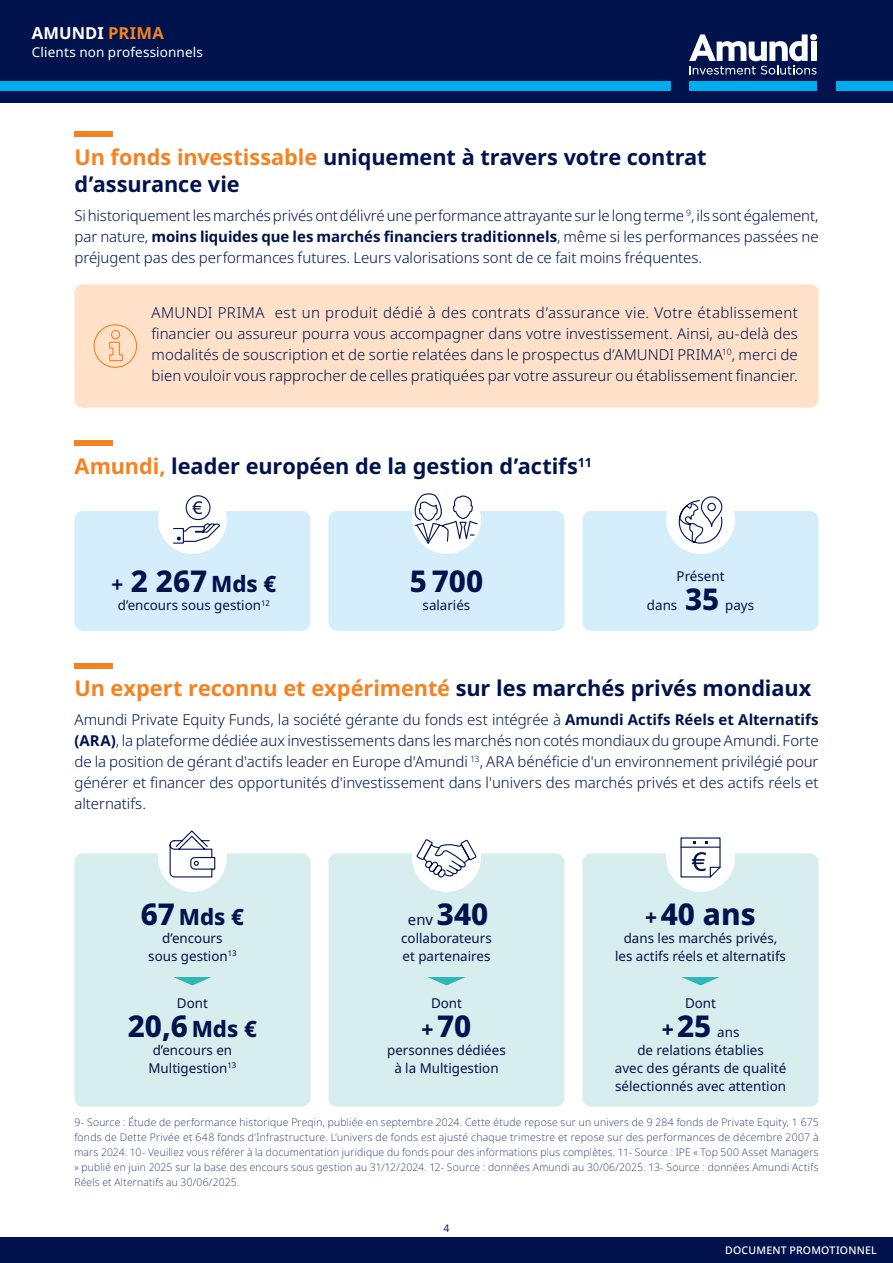
<style>
.page{position:relative;width:893px;height:1263px;background:#fff}
.page>*{position:absolute;margin:0;border:0;box-sizing:border-box;transform-origin:0 0}
.texte_courant{font:800 30px "Noto Sans";color:#00134d}
.texte_courant-2{font:800 22.5px "Noto Sans";color:#00134d}
.Titre{font:700 21.75px/27px "Noto Sans";letter-spacing:-.005em;color:#00134d}
.Titre-2{font:700 21.75px "Noto Sans";letter-spacing:-.005em;color:#f58220}
.t1{font:700 16.5px "Noto Sans";letter-spacing:.005em;color:#fff}
.t2{font:300 15px/21px "Noto Sans";color:#00134d;text-align:justify}
.texte_courant-3{font:15px "Noto Sans";color:#00134d}
.texte_courant-4{font:13.5px/18px "Noto Sans";color:#00134d;text-align:center}
.t3{font:13.5px "Noto Sans";letter-spacing:.01em;color:#fff}
.texte_courant-5{font:200 10.5px/15px "Noto Sans";letter-spacing:.02em;color:#00134d;text-align:justify}
.t4{font:500 10.5px "Noto Sans";letter-spacing:.02em;color:#fff}
.t5{font:10.5px "Noto Sans";color:#002361}
.s1{color:#f58220}
.s2{font-weight:700}
.s3{font-weight:700;font-size:21px}
.s4{font-size:22.5px}
.s5{color:#00134d}
.s6{font-size:30px}
.s7{font-weight:800;font-size:30px}
.s8{font-size:21px}
</style>
<div class="page">
<div style="left:0;top:1237px;width:893px;height:26px;background:#00134d"></div>
<div style="left:74px;top:284px;width:745px;height:124px;background:#fee1c8;border-radius:9px"></div>
<div style="left:0;top:0;width:893px;height:102px;background:#00134d"></div>
<div style="left:836px;top:81px;width:57px;height:9px;background:#00aeef"></div>
<div style="left:0;top:81px;width:670px;height:9px;background:#00aeef"></div>
<svg style="left:689px;top:34px;width:127px;height:41px"></svg>
<div style="left:689px;top:81px;width:127px;height:10px;background:#00aeef"></div>
<div style="left:74px;top:131px;width:39px;height:5px;background:#f58220"></div>
<svg style="left:93px;top:324px;width:45px;height:44px"></svg>
<div style="left:74px;top:511px;width:236px;height:120px;background:#d4effb;border-radius:9px"></div>
<div style="left:328px;top:511px;width:236px;height:120px;background:#d4effb;border-radius:9px"></div>
<div style="left:582px;top:511px;width:237px;height:120px;background:#d4effb;border-radius:9px"></div>
<div style="left:158px;top:485px;width:69px;height:69px;background:#fff;border-radius:50%"></div>
<div style="left:412px;top:485px;width:69px;height:69px;background:#fff;border-radius:50%"></div>
<div style="left:666px;top:485px;width:69px;height:69px;background:#fff;border-radius:50%"></div>
<div style="left:74px;top:440px;width:39px;height:6px;background:#f58220"></div>
<svg style="left:173px;top:523px;width:48px;height:21px"></svg>
<div style="left:186px;top:495px;width:24px;height:25px;border:1px solid #00134d;border-radius:50%"></div>
<svg style="left:192px;top:501px;width:10px;height:13px"></svg>
<svg style="left:678px;top:496px;width:45px;height:48px"></svg>
<svg style="left:412px;top:493px;width:67px;height:51px"></svg>
<div style="left:74px;top:853px;width:236px;height:254px;background:#d8eded;border-radius:9px"></div>
<div style="left:328px;top:853px;width:236px;height:254px;background:#d8eded;border-radius:9px"></div>
<div style="left:582px;top:853px;width:237px;height:254px;background:#d8eded;border-radius:9px"></div>
<div style="left:158px;top:823px;width:69px;height:69px;background:#fff;border-radius:50%"></div>
<div style="left:412px;top:823px;width:69px;height:69px;background:#fff;border-radius:50%"></div>
<div style="left:666px;top:823px;width:69px;height:69px;background:#fff;border-radius:50%"></div>
<div style="left:74px;top:663px;width:39px;height:5px;background:#f58220"></div>
<svg style="left:680px;top:837px;width:41px;height:41px"></svg>
<svg style="left:416px;top:839px;width:61px;height:38px"></svg>
<svg style="left:169px;top:830px;width:47px;height:48px"></svg>
<svg style="left:427px;top:977px;width:39px;height:8px"></svg>
<svg style="left:173px;top:977px;width:39px;height:8px"></svg>
<svg style="left:681px;top:977px;width:39px;height:8px"></svg>
<p class="t1" style="left:32px;top:21px;width:133px">AMUNDI <span class="s1">PRIMA</span></p>
<p class="t3" style="left:32px;top:42px;width:173px">Clients non professionnels</p>
<p class="Titre" style="left:74px;top:144px;width:634px"><span class="s1">Un fonds investissable</span> uniquement à travers votre contrat d’assurance vie</p>
<p class="t2" style="left:74px;top:206px;width:746px">Si historiquement les marchés privés ont délivré une performance attrayante sur le long terme <sup>9</sup>, ils sont également, par nature, <span class="s2">moins liquides que les marchés financiers traditionnels</span>, même si les performances passées ne préjugent pas des performances futures. Leurs valorisations sont de ce fait moins fréquentes.</p>
<p class="t2" style="left:151px;top:303px;width:648px">AMUNDI PRIMA est un produit dédié à des contrats d’assurance vie. Votre établissement financier ou assureur pourra vous accompagner dans votre investissement. Ainsi, au-delà des modalités de souscription et de sortie relatées dans le prospectus d’AMUNDI PRIMA<sup>10</sup>, merci de bien vouloir vous rapprocher de celles pratiquées par votre assureur ou établissement financier.</p>
<p class="Titre" style="left:74px;top:453px;width:519px"><span class="s1">Amundi,</span> leader européen de la gestion d’actifs<sup>11</sup></p>
<p class="texte_courant" style="left:111px;top:559px;width:167px"><span class="s3">+</span> 2 267 <span class="s4">Mds €</span></p>
<p class="texte_courant-4" style="left:118px;top:597px;width:154px">d’encours sous gestion<sup>12</sup></p>
<p class="texte_courant" style="left:410px;top:559px;width:75px">5 700</p>
<p class="texte_courant-4" style="left:423px;top:597px;width:49px">salariés</p>
<p class="texte_courant-4" style="left:647px;top:562px;width:79px;line-height:28.5px;text-align:left;text-indent:30px">Présent dans</p>
<p class="texte_courant" style="left:685px;top:577px;width:36px">35</p>
<p class="texte_courant-4" style="left:725px;top:596px;width:30px">pays</p>
<p class="Titre-2" style="left:74px;top:672px;width:738px">Un expert reconnu et expérimenté <span class="s5">sur les marchés privés mondiaux</span></p>
<p class="t2" style="left:74px;top:710px;width:746px">Amundi Private Equity Funds, la société gérante du fonds est intégrée à <span class="s2">Amundi Actifs Réels et Alternatifs (ARA)</span>, la plateforme dédiée aux investissements dans les marchés non cotés mondiaux du groupe Amundi. Forte de la position de gérant d'actifs leader en Europe d'Amundi <sup>13</sup>, ARA bénéficie d'un environnement privilégié pour générer et financer des opportunités d'investissement dans l'univers des marchés privés et des actifs réels et alternatifs.</p>
<p class="texte_courant-2" style="left:141px;top:900px;width:105px"><span class="s6">67</span> Mds €</p>
<p class="texte_courant-4" style="left:148px;top:929px;width:90px">d’encours sous gestion<sup>13</sup></p>
<p class="texte_courant-4" style="left:177px;top:994px;width:32px">Dont</p>
<p class="texte_courant" style="left:128px;top:1004px;width:131px">20,6 <span class="s4">Mds €</span></p>
<p class="texte_courant-4" style="left:149px;top:1041px;width:89px">d’encours en<br>Multigestion<sup>13</sup></p>
<p class="texte_courant-3" style="left:408px;top:909px;width:82px">env <span class="s7">340</span></p>
<p class="texte_courant-4" style="left:401px;top:929px;width:92px;text-align:left">collaborateurs et partenaires</p>
<p class="texte_courant-4" style="left:431px;top:994px;width:32px">Dont</p>
<p class="texte_courant" style="left:422px;top:1004px;width:51px"><span class="s8">+</span> 70</p>
<p class="texte_courant-4" style="left:387px;top:1041px;width:120px">personnes dédiées à la Multigestion</p>
<p class="texte_courant" style="left:645px;top:892px;width:112px"><span class="s8">+</span> 40 ans</p>
<p class="texte_courant-4" style="left:615px;top:929px;width:172px">dans les marchés privés, les actifs réels et alternatifs</p>
<p class="texte_courant-4" style="left:685px;top:994px;width:32px">Dont</p>
<p class="texte_courant" style="left:662px;top:1004px;width:51px"><span class="s8">+</span> 25</p>
<p class="texte_courant-4" style="left:717px;top:1023px;width:24px">ans</p>
<p class="texte_courant-4" style="left:637px;top:1041px;width:128px">de relations établies</p>
<p class="texte_courant-4" style="left:615px;top:1059px;width:173px">avec des gérants de qualité</p>
<p class="texte_courant-4" style="left:615px;top:1077px;width:172px">sélectionnés avec attention</p>
<p class="texte_courant-5" style="left:74px;top:1115px;width:746px">9- Source : Étude de performance historique Preqin, publiée en septembre 2024. Cette étude repose sur un univers de 9 284 fonds de Private Equity, 1 675 fonds de Dette Privée et 648 fonds d’Infrastructure. L’univers de fonds est ajusté chaque trimestre et repose sur des performances de décembre 2007 à mars 2024. 10- Veuillez vous référer à la documentation juridique du fonds pour des informations plus complètes. 11- Source : IPE « Top 500 Asset Managers » publié en juin 2025 sur la base des encours sous gestion au 31/12/2024. 12- Source : données Amundi au 30/06/2025. 13- Source : données Amundi Actifs Réels et Alternatifs au 30/06/2025.</p>
<p class="t5" style="left:443px;top:1221px;width:8px">4</p>
<p class="t4" style="left:725px;top:1243px;width:153px">DOCUMENT PROMOTIONNEL</p>
</div>
